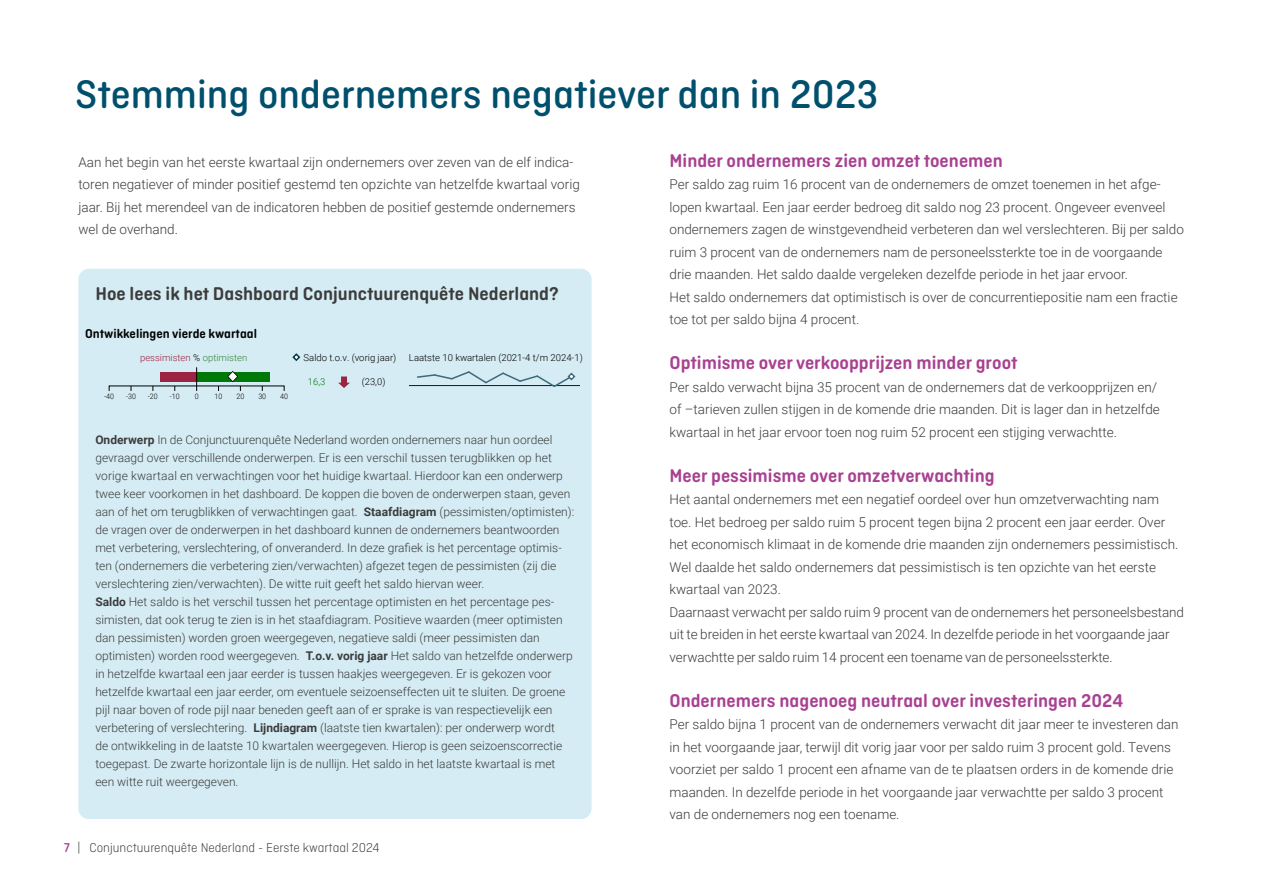
<style>
.page{position:relative;width:1263px;height:893px;background:#fff}
.page>*{position:absolute;margin:0;border:0;box-sizing:border-box;transform-origin:0 0}
.H1_Voor_Inhoud{font:500 42px "Ciutadella Rounded";color:#00506d}
.H2_Tussenkop{font:600 19.5px "Ciutadella Rounded";color:#a84191}
.H3_VlakKop{font:600 19.5px "Ciutadella Rounded";color:#3c3c3b}
.P_Bodytekst_niet_afbreken{font:300 13.5px/22.5px "Roboto";color:#3c3c3b}
.t1{font:300 13.5px "Ciutadella Rounded";color:#3c3c3b}
.t2{font:600 13.5px "Ciutadella Rounded";color:#000}
.P_Bodytekst{font:300 12px/18px "Roboto";color:#3c3c3b}
.t3{font:300 9.6px "Roboto";color:#000}
.t4{font:300 9.6px "Roboto";color:#9c2341}
.t5{font:300 9.45px "Roboto";color:#000}
.t6{font:300 9.45px "Roboto";color:#007908}
.t7{font:300 7.5px "Roboto";color:#000;scale:.94 1}
.s1{color:#000}
.s2{color:#338738}
.s3{font-weight:700}
.s4{font-weight:500;color:#a84191}
</style>
<div class="page">
<div style="left:78px;top:269px;width:513px;height:550px;background:#d5ecf4;border-radius:11px"></div>
<svg style="left:338px;top:376px;width:12px;height:12px"></svg>
<svg style="left:292px;top:353px;width:9px;height:9px"></svg>
<hr style="left:409px;top:385px;width:171px;height:1px;background:#051a3d">
<div style="left:197px;top:372px;width:73px;height:9px;background:#007908"></div>
<div style="left:160px;top:372px;width:37px;height:9px;background:#9c2341"></div>
<svg style="left:196px;top:367px;width:1px;height:22px"></svg>
<svg style="left:227px;top:371px;width:14px;height:20px"></svg>
<svg style="left:416px;top:371px;width:160px;height:16px"></svg>
<h1 class="H1_Voor_Inhoud" style="left:75px;top:71px;width:805px">Stemming ondernemers negatiever dan in 2023</h1>
<p class="P_Bodytekst_niet_afbreken" style="left:78px;top:150px;width:503px">Aan het begin van het eerste kwartaal zijn ondernemers over zeven van de elf indica&shy;toren negatiever of minder positief gestemd ten opzichte van hetzelfde kwartaal vorig jaar. Bij het merendeel van de indicatoren hebben de positief gestemde ondernemers wel de overhand.</p>
<h2 class="H2_Tussenkop" style="left:669px;top:149px;width:335px">Minder ondernemers zien omzet toenemen</h2>
<p class="P_Bodytekst_niet_afbreken" style="left:669px;top:172px;width:516px">Per saldo zag ruim 16 procent van de ondernemers de omzet toenemen in het afge&shy;lopen kwartaal. Een jaar eerder bedroeg dit saldo nog 23 procent. Ongeveer evenveel ondernemers zagen de winstgevendheid verbeteren dan wel verslechteren. Bij per saldo ruim 3 procent van de ondernemers nam de personeelssterkte toe in de voorgaande drie maanden. Het saldo daalde vergeleken dezelfde periode in het jaar ervoor.<br>Het saldo ondernemers dat optimistisch is over de concurrentiepositie nam een fractie toe tot per saldo bijna 4 procent.</p>
<h2 class="H2_Tussenkop" style="left:669px;top:352px;width:350px">Optimisme over verkoopprijzen minder groot</h2>
<p class="P_Bodytekst_niet_afbreken" style="left:669px;top:375px;width:492px">Per saldo verwacht bijna 35 procent van de ondernemers dat de verkoopprijzen en/ of –tarieven zullen stijgen in de komende drie maanden. Dit is lager dan in hetzelfde kwartaal in het jaar ervoor toen nog ruim 52 procent een stijging verwachtte.</p>
<h2 class="H2_Tussenkop" style="left:669px;top:464px;width:327px">Meer pessimisme over omzetverwachting</h2>
<p class="P_Bodytekst_niet_afbreken" style="left:669px;top:487px;width:516px">Het aantal ondernemers met een negatief oordeel over hun omzetverwachting nam toe. Het bedroeg per saldo ruim 5 procent tegen bijna 2 procent een jaar eerder. Over het economisch klimaat in de komende drie maanden zijn ondernemers pessimistisch.<br>Wel daalde het saldo ondernemers dat pessimistisch is ten opzichte van het eerste kwartaal van 2023.<br>Daarnaast verwacht per saldo ruim 9 procent van de ondernemers het personeels bestand uit te breiden in het eerste kwartaal van 2024. In dezelfde periode in het voorgaande jaar verwachtte per saldo ruim 14 procent een toename van de personeelssterkte.</p>
<h2 class="H2_Tussenkop" style="left:669px;top:689px;width:455px">Ondernemers nagenoeg neutraal over investeringen 2024</h2>
<p class="P_Bodytekst_niet_afbreken" style="left:669px;top:712px;width:511px">Per saldo bijna 1 procent van de ondernemers verwacht dit jaar meer te investeren dan in het voorgaande jaar, terwijl dit vorig jaar voor per saldo ruim 3 procent gold. Tevens voorziet per saldo 1 procent een afname van de te plaatsen orders in de komende drie maanden. In dezelfde periode in het voorgaande jaar verwachtte per saldo 3 procent van de ondernemers nog een toename.</p>
<h3 class="H3_VlakKop" style="left:95px;top:283px;width:465px">Hoe lees ik het Dashboard Conjunctuurenquête Nederland?</h3>
<p class="t2" style="left:85px;top:326px;width:173px">Ontwikkelingen vierde kwartaal</p>
<p class="t3" style="left:304px;top:350px;width:94px">Saldo t.o.v. (vorig jaar)</p>
<p class="t6" style="left:308px;top:375px;width:19px">16,3</p>
<p class="t5" style="left:362px;top:375px;width:25px">(23,0)</p>
<p class="t3" style="left:409px;top:350px;width:175px">Laatste 10 kwartalen (2021-4 t/m 2024-1)</p>
<p class="t4" style="left:140px;top:350px;width:109px">pessimisten <span class="s1">%</span> <span class="s2">optimisten</span></p>
<p class="t7" style="left:104px;top:391px;width:12px">-40</p>
<p class="t7" style="left:126px;top:391px;width:12px">-30</p>
<p class="t7" style="left:148px;top:391px;width:12px">-20</p>
<p class="t7" style="left:170px;top:391px;width:12px">-10</p>
<p class="t7" style="left:195px;top:391px;width:6px">0</p>
<p class="t7" style="left:215px;top:391px;width:10px">10</p>
<p class="t7" style="left:236px;top:391px;width:10px">20</p>
<p class="t7" style="left:258px;top:391px;width:10px">30</p>
<p class="t7" style="left:280px;top:391px;width:10px">40</p>
<p class="P_Bodytekst" style="left:95px;top:431px;width:480px"><span class="s3">Onderwerp</span> In de Conjunctuurenquête Nederland worden onder nemers naar hun oordeel gevraagd over verschillende onderwerpen. Er is een verschil tussen terugblikken op het vorige kwartaal en verwach tingen voor het huidige kwartaal. Hierdoor kan een onderwerp twee keer voorkomen in het dashboard. De koppen die boven de onderwerpen staan, geven aan of het om terugblikken of verwachtingen gaat. <span class="s3">Staafdiagram</span> (pessimisten/optimisten): de vragen over de onder werpen in het dashboard kunnen de ondernemers beantwoorden met verbetering, verslechtering, of onveranderd. In deze grafiek is het percentage optimis&shy;ten (ondernemers die verbetering zien/verwachten) afgezet tegen de pessimisten (zij die verslechtering zien/verwachten). De witte ruit geeft het saldo hiervan weer.</p>
<p class="P_Bodytekst" style="left:95px;top:593px;width:479px"><span class="s3">Saldo</span> Het saldo is het verschil tussen het percentage optimisten en het percentage pes&shy;simisten, dat ook terug te zien is in het staafdiagram. Positieve waarden (meer optimisten dan pessimisten) worden groen weergegeven, negatieve saldi (meer pessimisten dan optimisten) worden rood weergegeven. <span class="s3">T.o.v. vorig jaar</span> Het saldo van hetzelfde onderwerp in hetzelfde kwartaal een jaar eerder is tussen haakjes weergegeven. Er is gekozen voor hetzelfde kwartaal een jaar eerder, om eventuele seizoenseffecten uit te sluiten. De groene pijl naar boven of rode pijl naar beneden geeft aan of er sprake is van respectievelijk een verbetering of verslechtering. <span class="s3">Lijndiagram</span> (laatste tien kwartalen): per onderwerp wordt<br>de ontwikkeling in de laatste 10 kwartalen weergegeven. Hierop is geen seizoenscorrectie toegepast. De zwarte horizontale lijn is de nullijn. Het saldo in het laatste kwartaal is met een witte ruit weergegeven.</p>
<p class="t1" style="left:64px;top:840px;width:317px"><span class="s4">7</span> | Conjunctuurenquête Nederland - Eerste kwartaal 2024</p>
</div>
